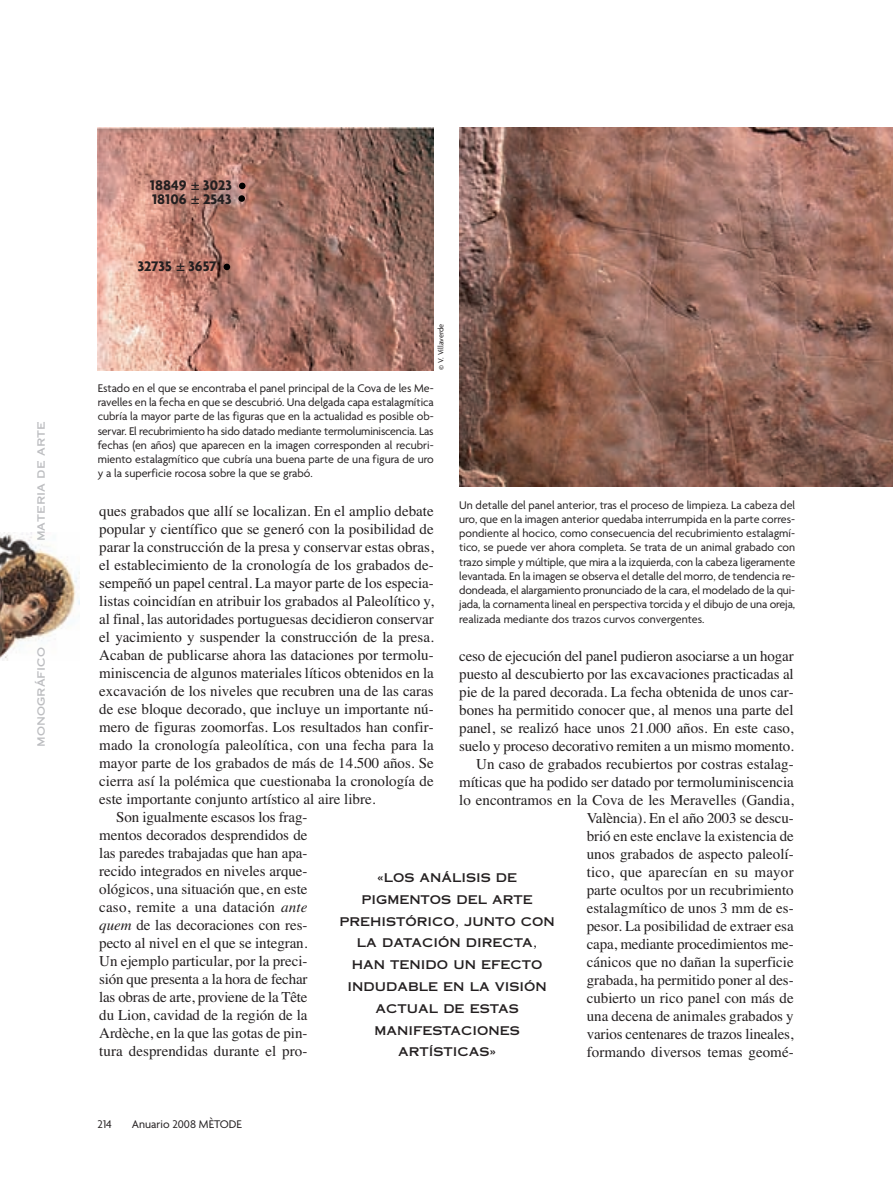
<style>
.page{position:relative;width:893px;height:1191px;background:#fff}
.page>*{position:absolute;margin:0;border:0;box-sizing:border-box;transform-origin:0 0}
.t1{font:15px/18px "Times";letter-spacing:-.005em;color:#231f20;text-align:right}
.t2{font:700 15px/14.5px "Agenda";color:#231f20}
.t3{font:12px/14.2px "Agenda";color:#231f20;text-align:justify}
.t4{font:12px/21.8px "Copperplate Thirty One AB";color:#231f20;text-align:center}
.t5{font:12px "Copperplate Thirty One AB";color:#bcbdc0}
.t6{font:8.25px "Agenda";color:#231f20}
.s1{font-family:"Helvetica";font-weight:400}
.s2{font-style:italic}
</style>
<div class="page">
<img style="left:0;top:533px;width:80px;height:127px">
<img style="left:98px;top:128px;width:336px;height:242px">
<img style="left:459px;top:128px;width:434px;height:358px">
<svg style="left:224px;top:264px;width:6px;height:6px"></svg>
<div style="left:238px;top:195px;width:7px;height:7px;background:#000;border-radius:50%"></div>
<div style="left:239px;top:183px;width:7px;height:6px;background:#000;border-radius:50%"></div>
<p class="t5" style="left:34px;top:541px;width:121px;rotate:-90deg">materia de arte</p>
<p class="t5" style="left:34px;top:747px;width:101px;rotate:-90deg">monográfico</p>
<p class="t2" style="left:150px;top:179px;width:83px">18849 <span class="s1">±</span> 3023<br>18106 <span class="s1">±</span> 2543</p>
<p class="t2" style="left:138px;top:260px;width:80px">32735 <span class="s1">±</span> 3657</p>
<p class="t6" style="left:438px;top:370px;width:48px;rotate:-90deg">© V. Villaverde</p>
<p class="t3" style="left:98px;top:382px;width:337px">Estado en el que se encontraba el panel principal de la Cova de les Me&shy;ravelles en la fecha en que se descubrió. Una delgada capa estalagmítica cubría la mayor parte de las figuras que en la actualidad es posible ob&shy;servar. El recubrimiento ha sido datado mediante termoluminiscencia. Las fechas (en años) que aparecen en la imagen corresponden al recubri&shy;miento estalagmítico que cubría una buena parte de una figura de uro y a la superficie rocosa sobre la que se grabó.</p>
<p class="t3" style="left:459px;top:498px;width:337px">Un detalle del panel anterior, tras el proceso de limpieza. La cabeza del uro, que en la imagen anterior quedaba interrumpida en la parte corres&shy;pondiente al hocico, como consecuencia del recubrimiento estalagmí&shy;tico, se puede ver ahora completa. Se trata de un animal grabado con trazo simple y múltiple, que mira a la izquierda, con la cabeza ligeramente levantada. En la imagen se observa el detalle del morro, de tendencia re&shy;dondeada, el alargamiento pronunciado de la cara, el modelado de la qui&shy;jada, la cornamenta lineal en perspectiva torcida y el dibujo de una oreja, realizada mediante dos trazos curvos convergentes.</p>
<p class="t1" style="left:99px;top:503px;width:336px">ques grabados que allí se localizan. En el amplio debate</p>
<p class="t1" style="left:99px;top:521px;width:336px">popular y científico que se generó con la posibilidad de</p>
<p class="t1" style="left:99px;top:539px;width:336px">parar la construcción de la presa y conservar estas obras,</p>
<p class="t1" style="left:99px;top:557px;width:336px">el establecimiento de la cronología de los grabados de-</p>
<p class="t1" style="left:99px;top:575px;width:336px">sempeñó un papel central. La mayor parte de los especia-</p>
<p class="t1" style="left:99px;top:593px;width:336px">listas coincidían en atribuir los grabados al Paleolítico y,</p>
<p class="t1" style="left:99px;top:611px;width:336px">al final, las autoridades portuguesas decidieron conservar</p>
<p class="t1" style="left:99px;top:629px;width:336px">el yacimiento y suspender la construcción de la presa.</p>
<p class="t1" style="left:99px;top:647px;width:336px">Acaban de publicarse ahora las dataciones por termolu-</p>
<p class="t1" style="left:99px;top:665px;width:336px">miniscencia de algunos materiales líticos obtenidos en la</p>
<p class="t1" style="left:99px;top:683px;width:336px">excavación de los niveles que recubren una de las caras</p>
<p class="t1" style="left:99px;top:701px;width:336px">de ese bloque decorado, que incluye un importante nú-</p>
<p class="t1" style="left:99px;top:719px;width:336px">mero de figuras zoomorfas. Los resultados han confir-</p>
<p class="t1" style="left:99px;top:737px;width:336px">mado la cronología paleolítica, con una fecha para la</p>
<p class="t1" style="left:99px;top:755px;width:336px">mayor parte de los grabados de más de 14.500 años. Se</p>
<p class="t1" style="left:99px;top:773px;width:336px">cierra así la polémica que cuestionaba la cronología de</p>
<p class="t1" style="left:99px;top:791px;width:278px">este importante conjunto artístico al aire libre.</p>
<p class="t1" style="left:116px;top:809px;width:193px">Son igualmente escasos los frag-</p>
<p class="t1" style="left:99px;top:827px;width:210px">mentos decorados desprendidos de</p>
<p class="t1" style="left:99px;top:845px;width:210px">las paredes trabajadas que han apa-</p>
<p class="t1" style="left:99px;top:863px;width:210px">recido integrados en niveles arque-</p>
<p class="t1" style="left:99px;top:881px;width:210px">ológicos, una situación que, en este</p>
<p class="t1" style="left:99px;top:899px;width:210px">caso, remite a una datación <span class="s2">ante</span></p>
<p class="t1" style="left:99px;top:917px;width:210px"><span class="s2">quem</span> de las decoraciones con res-</p>
<p class="t1" style="left:99px;top:935px;width:210px">pecto al nivel en el que se integran.</p>
<p class="t1" style="left:99px;top:953px;width:210px">Un ejemplo particular, por la preci-</p>
<p class="t1" style="left:99px;top:971px;width:210px">sión que presenta a la hora de fechar</p>
<p class="t1" style="left:99px;top:989px;width:210px">las obras de arte, proviene de la Tête</p>
<p class="t1" style="left:99px;top:1007px;width:210px">du Lion, cavidad de la región de la</p>
<p class="t1" style="left:99px;top:1025px;width:210px">Ardèche, en la que las gotas de pin-</p>
<p class="t1" style="left:99px;top:1043px;width:210px">tura desprendidas durante el pro-</p>
<p class="t1" style="left:459px;top:648px;width:336px">ceso de ejecución del panel pudieron asociarse a un hogar puesto al descubierto por las excavaciones practicadas al pie de la pared decorada. La fecha obtenida de unos car&shy;bones ha permitido conocer que, al menos una parte del panel, se realizó hace unos 21.000 años. En este caso, suelo y proceso decorativo remiten a un mismo momento.<br>Un caso de grabados recubiertos por costras estalag&shy;míticas que ha podido ser datado por termoluminiscencia lo encontramos en la Cova de les Meravelles (Gandia, València). En el año 2003 se descu-<br>brió en este enclave la existencia de<br>unos grabados de aspecto paleolí-<br>tico, que aparecían en su mayor<br>parte ocultos por un recubrimiento<br>estalagmítico de unos 3 mm de es-<br>pesor. La posibilidad de extraer esa<br>capa, mediante procedimientos me-<br>cánicos que no dañan la superficie<br>grabada, ha permitido poner al des-<br>cubierto un rico panel con más de<br>una decena de animales grabados y<br>varios centenares de trazos lineales,<br>formando diversos temas geomé-</p>
<p class="t4" style="left:339px;top:867px;width:217px">«LOS ANÁLISIS DE<br>PIGMENTOS DEL ARTE<br>PREHISTÓRICO, JUNTO CON<br>LA DATACIÓN DIRECTA,<br>HAN TENIDO UN EFECTO<br>INDUDABLE EN LA VISIÓN<br>ACTUAL DE ESTAS<br>MANIFESTACIONES<br>ARTÍSTICAS»</p>
<p class="t3" style="left:98px;top:1118px;width:16px">214</p>
<p class="t3" style="left:132px;top:1118px;width:111px">Anuario 2008 MÈTODE</p>
</div>
